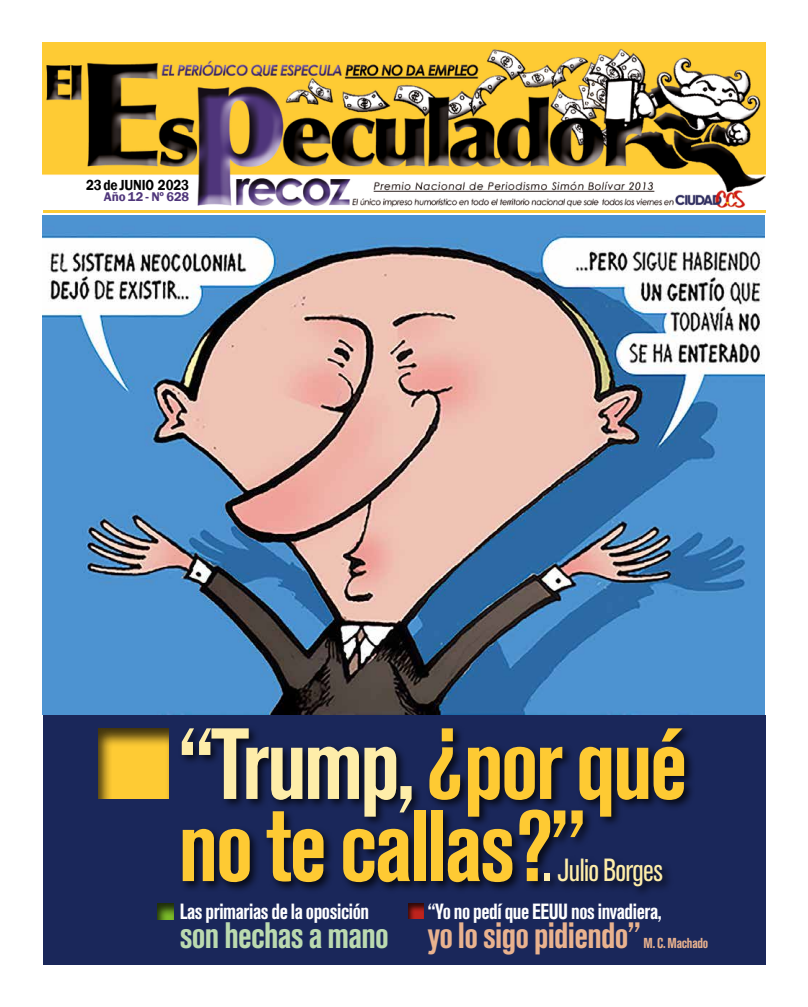
<style>
.page{position:relative;width:808px;height:1007px;background:#fff}
.page>*{position:absolute;margin:0;border:0;box-sizing:border-box;transform-origin:0 0}
.t1{font:700 condensed 99.9px/82.1px "Akzidenz Grotesk BQ";letter-spacing:-.025em;color:#feca33;scale:.95 1}
.t2{font:700 condensed 36.4px "Akzidenz Grotesk BQ";letter-spacing:-.02em;color:#bbdaaf;scale:.95 1}
.t3{font:700 condensed 36.3px "Akzidenz Grotesk BQ";letter-spacing:-.02em;color:#e9b28e;scale:.95 1}
.t4{font:700 condensed 21.8px "Akzidenz Grotesk BQ";letter-spacing:-.02em;color:#fff;scale:.95 1}
.t5{font:600 15px "Franklin Gothic";letter-spacing:-.01em;color:#000;scale:.9 1}
.t6{font:700 condensed 14.3px "Akzidenz Grotesk BQ";letter-spacing:-.02em;color:#e9b28e;scale:.95 1}
.t7{font:600 13px "Franklin Gothic";letter-spacing:-.01em;color:#4f367b}
.s1{color:#feeda9}
.s2{font-weight:400;font-size:66.9px;color:#feeda9}
.s3{font-weight:400;font-size:31.7px;color:#feeda9}
</style>
<div class="page">
<hr style="left:43px;top:210px;width:722px;height:3px;background:#fecb34">
<img style="left:43px;top:43px;width:722px;height:165px">
<div style="left:43px;top:715px;width:722px;height:249px;background:#1a275a"></div>
<img style="left:43px;top:215px;width:722px;height:499px">
<div style="left:155px;top:901px;width:19px;height:19px;background:#000;opacity:.75"></div>
<div style="left:407px;top:901px;width:18px;height:17px;background:#000;opacity:.75"></div>
<div style="left:97px;top:726px;width:72px;height:72px;background:#000;opacity:.75"></div>
<div style="left:178px;top:724px;width:518px;height:169px;background:#000;opacity:.75"></div>
<div style="left:541px;top:855px;width:132px;height:42px;background:#000;opacity:.75"></div>
<p class="t5" style="left:86px;top:175px;width:116px">23deJUNIO 2023</p>
<p class="t7" style="left:104px;top:188px;width:87px">Año 12 - Nº 628</p>
<h1 class="t1" style="left:179px;top:722px;width:537px"><span class="s1">“Trump,</span> ¿por qué no te callas?”<span class="s2">.</span> <span class="s3">Julio Borges</span></h1>
<p class="t4" style="left:180px;top:898px;width:201px">Las primarias de la oposición</p>
<h2 class="t2" style="left:180px;top:914px;width:222px">son hechas a mano</h2>
<p class="t4" style="left:428px;top:898px;width:248px">“Yo no pedí que EEUU nos invadiera,</p>
<h3 class="t3" style="left:428px;top:914px;width:225px">yo lo sigo pidiendo”</h3>
<p class="t6" style="left:644px;top:935px;width:69px">M. C. Machado</p>
</div>
